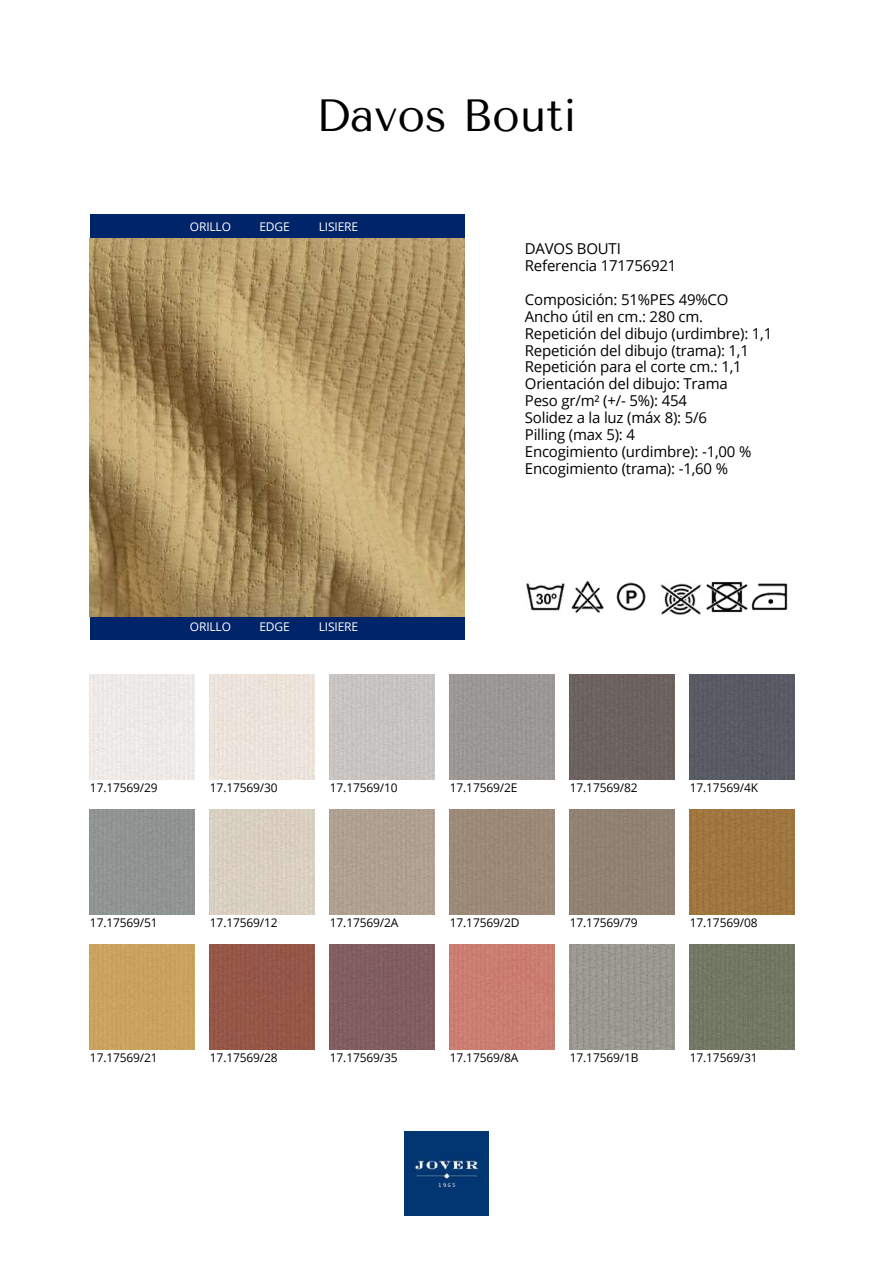
<style>
.page{position:relative;width:893px;height:1264px;background:#fff}
.page>*{position:absolute;margin:0;border:0;box-sizing:border-box;transform-origin:0 0}
.t1{font:45px "Tenor Sans";color:#000}
.t2{font:15px/16.8px "Open Sans";letter-spacing:-.015em;color:#000}
.t3{font:12px "Open Sans";letter-spacing:-.01em;color:#000}
.t4{font:12px "Open Sans";letter-spacing:-.015em;color:#fff}
</style>
<div class="page">
<div style="left:90px;top:214px;width:375px;height:24px;background:#00246a"></div>
<div style="left:90px;top:616px;width:375px;height:24px;background:#00246a"></div>
<img style="left:526px;top:583px;width:39px;height:28px">
<img style="left:571px;top:581px;width:33px;height:32px">
<img style="left:616px;top:582px;width:30px;height:29px">
<img style="left:659px;top:583px;width:43px;height:33px">
<img style="left:706px;top:581px;width:82px;height:32px">
<div style="left:90px;top:674px;width:104px;height:105px;background:#ede9e6"></div>
<div style="left:210px;top:674px;width:104px;height:105px;background:#ece3db"></div>
<div style="left:330px;top:674px;width:104px;height:105px;background:#c7c3c0"></div>
<div style="left:450px;top:674px;width:104px;height:105px;background:#9b9794"></div>
<div style="left:570px;top:674px;width:104px;height:105px;background:#6c6260"></div>
<div style="left:689px;top:674px;width:105px;height:105px;background:#585b64"></div>
<div style="left:90px;top:809px;width:104px;height:105px;background:#909493"></div>
<img style="left:210px;top:809px;width:104px;height:105px">
<div style="left:330px;top:809px;width:104px;height:105px;background:#b0a091"></div>
<div style="left:450px;top:809px;width:104px;height:105px;background:#9c8978"></div>
<div style="left:570px;top:809px;width:104px;height:105px;background:#918172"></div>
<div style="left:689px;top:809px;width:105px;height:105px;background:#9f763e"></div>
<div style="left:90px;top:944px;width:104px;height:105px;background:#caa360"></div>
<div style="left:210px;top:944px;width:104px;height:105px;background:#955747"></div>
<div style="left:330px;top:944px;width:104px;height:105px;background:#815d5f"></div>
<div style="left:450px;top:944px;width:104px;height:105px;background:#ca7e71"></div>
<img style="left:570px;top:944px;width:104px;height:105px">
<div style="left:689px;top:944px;width:105px;height:105px;background:#707863"></div>
<img style="left:404px;top:1131px;width:84px;height:84px">
<img style="left:90px;top:238px;width:374px;height:378px">
<h1 class="t1" style="left:316px;top:89px;width:263px">Davos Bouti</h1>
<p class="t4" style="left:190px;top:218px;width:43px">ORILLO</p>
<p class="t4" style="left:259px;top:218px;width:32px">EDGE</p>
<p class="t4" style="left:319px;top:218px;width:41px">LISIERE</p>
<p class="t2" style="left:525px;top:240px;width:153px">DAVOS BOUTI<br>Referencia 171756921</p>
<p class="t2" style="left:525px;top:291px;width:249px">Composición: 51%PES 49%CO<br>Ancho útil en cm.: 280 cm.<br>Repetición del dibujo (urdimbre): 1,1<br>Repetición del dibujo (trama): 1,1<br>Repetición para el corte cm.: 1,1<br>Orientación del dibujo: Trama<br>Peso gr/m² (+/- 5%): 454<br>Solidez a la luz (máx 8): 5/6<br>Pilling (max 5): 4<br>Encogimiento (urdimbre): -1,00 %<br>Encogimiento (trama): -1,60 %</p>
<p class="t4" style="left:190px;top:618px;width:43px">ORILLO</p>
<p class="t4" style="left:259px;top:618px;width:32px">EDGE</p>
<p class="t4" style="left:319px;top:618px;width:41px">LISIERE</p>
<p class="t3" style="left:90px;top:778px;width:69px">17.17569/29</p>
<p class="t3" style="left:210px;top:778px;width:69px">17.17569/30</p>
<p class="t3" style="left:330px;top:778px;width:69px">17.17569/10</p>
<p class="t3" style="left:450px;top:778px;width:69px">17.17569/2E</p>
<p class="t3" style="left:570px;top:778px;width:69px">17.17569/82</p>
<p class="t3" style="left:689px;top:778px;width:70px">17.17569/4K</p>
<p class="t3" style="left:90px;top:913px;width:69px">17.17569/51</p>
<p class="t3" style="left:210px;top:913px;width:69px">17.17569/12</p>
<p class="t3" style="left:330px;top:913px;width:70px">17.17569/2A</p>
<p class="t3" style="left:450px;top:913px;width:71px">17.17569/2D</p>
<p class="t3" style="left:570px;top:913px;width:69px">17.17569/79</p>
<p class="t3" style="left:689px;top:913px;width:69px">17.17569/08</p>
<p class="t3" style="left:90px;top:1048px;width:69px">17.17569/21</p>
<p class="t3" style="left:210px;top:1048px;width:69px">17.17569/28</p>
<p class="t3" style="left:330px;top:1048px;width:69px">17.17569/35</p>
<p class="t3" style="left:450px;top:1048px;width:70px">17.17569/8A</p>
<p class="t3" style="left:570px;top:1048px;width:70px">17.17569/1B</p>
<p class="t3" style="left:689px;top:1048px;width:69px">17.17569/31</p>
</div>
